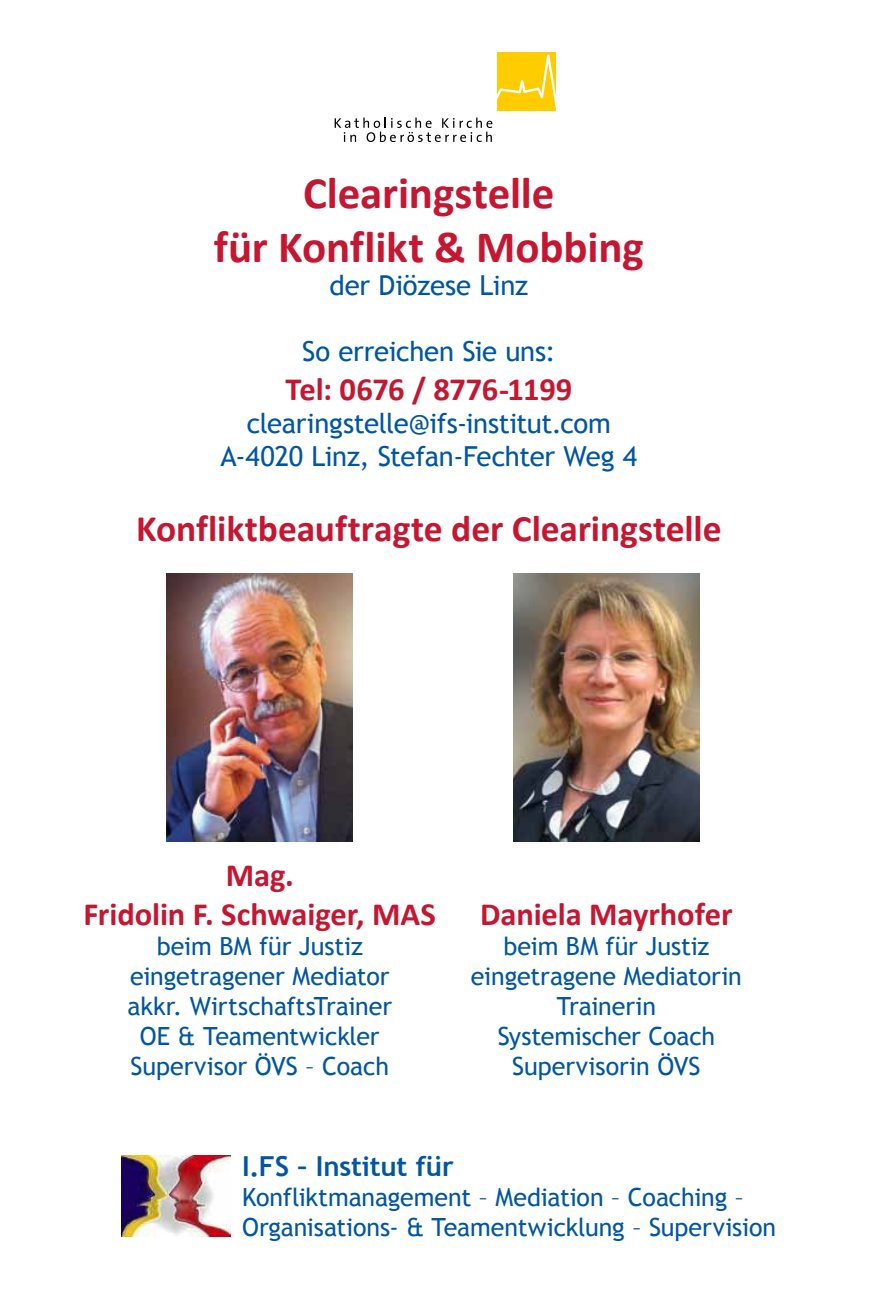
<style>
.page{position:relative;width:872px;height:1312px;background:#fff}
.page>*{position:absolute;margin:0;border:0;box-sizing:border-box;transform-origin:0 0}
.t1{font:700 45px/54px "Calibri";letter-spacing:-.005em;color:#c61631;text-align:center}
.t2{font:700 37.5px "Calibri";color:#c61631}
.t3{font:700 32.5px/39px "Calibri";letter-spacing:-.005em;color:#c61631;text-align:center}
.t4{font:27.5px/33px "Trebuchet MS";letter-spacing:-.015em;color:#0055a4;text-align:center}
.t5{font:700 27.5px "Trebuchet MS";letter-spacing:-.005em;color:#0055a4}
.t6{font:25px/30px "Trebuchet MS";letter-spacing:-.005em;color:#0055a4;text-align:center}
</style>
<div class="page">
<img style="left:167px;top:573px;width:186px;height:268px">
<img style="left:513px;top:573px;width:186px;height:268px">
<img style="left:122px;top:1155px;width:109px;height:80px">
<svg style="left:497px;top:52px;width:58px;height:59px;background:#ffd11a"></svg>
<svg style="left:335px;top:117px;width:157px;height:25px"></svg>
<h1 class="t1" style="left:214px;top:164px;width:431px">Clearingstelle<br>für Konflikt &amp; Mobbing</h1>
<p class="t4" style="left:329px;top:269px;width:200px">der Diözese Linz</p>
<p class="t4" style="left:302px;top:335px;width:255px">So erreichen Sie uns:</p>
<h3 class="t3" style="left:285px;top:368px;width:288px">Tel: 0676 / 8776-1199</h3>
<p class="t4" style="left:220px;top:407px;width:418px">clearingstelle@ifs-institut.com<br>A-4020 Linz, Stefan-Fechter Weg 4</p>
<h2 class="t2" style="left:136px;top:505px;width:587px">Konfliktbeauftragte der Clearingstelle</h2>
<h3 class="t3" style="left:84px;top:853px;width:354px">Mag.<br>Fridolin F. Schwaiger, MAS</h3>
<p class="t6" style="left:127px;top:931px;width:266px">beim BM für Justiz eingetragener Mediator akkr. WirtschaftsTrainer<br>OE &amp; Teamentwickler<br>Supervisor ÖVS – Coach</p>
<h3 class="t3" style="left:480px;top:892px;width:254px">Daniela Mayrhofer</h3>
<p class="t6" style="left:471px;top:931px;width:272px">beim BM für Justiz eingetragene Mediatorin<br>Trainerin<br>Systemischer Coach<br>Supervisorin ÖVS</p>
<p class="t5" style="left:242px;top:1148px;width:213px">I.FS – Institut für</p>
<p class="t6" style="left:242px;top:1182px;width:535px;text-align:left">Konfliktmanagement – Mediation – Coaching –<br>Organisations- &amp; Teamentwicklung – Supervision</p>
</div>
